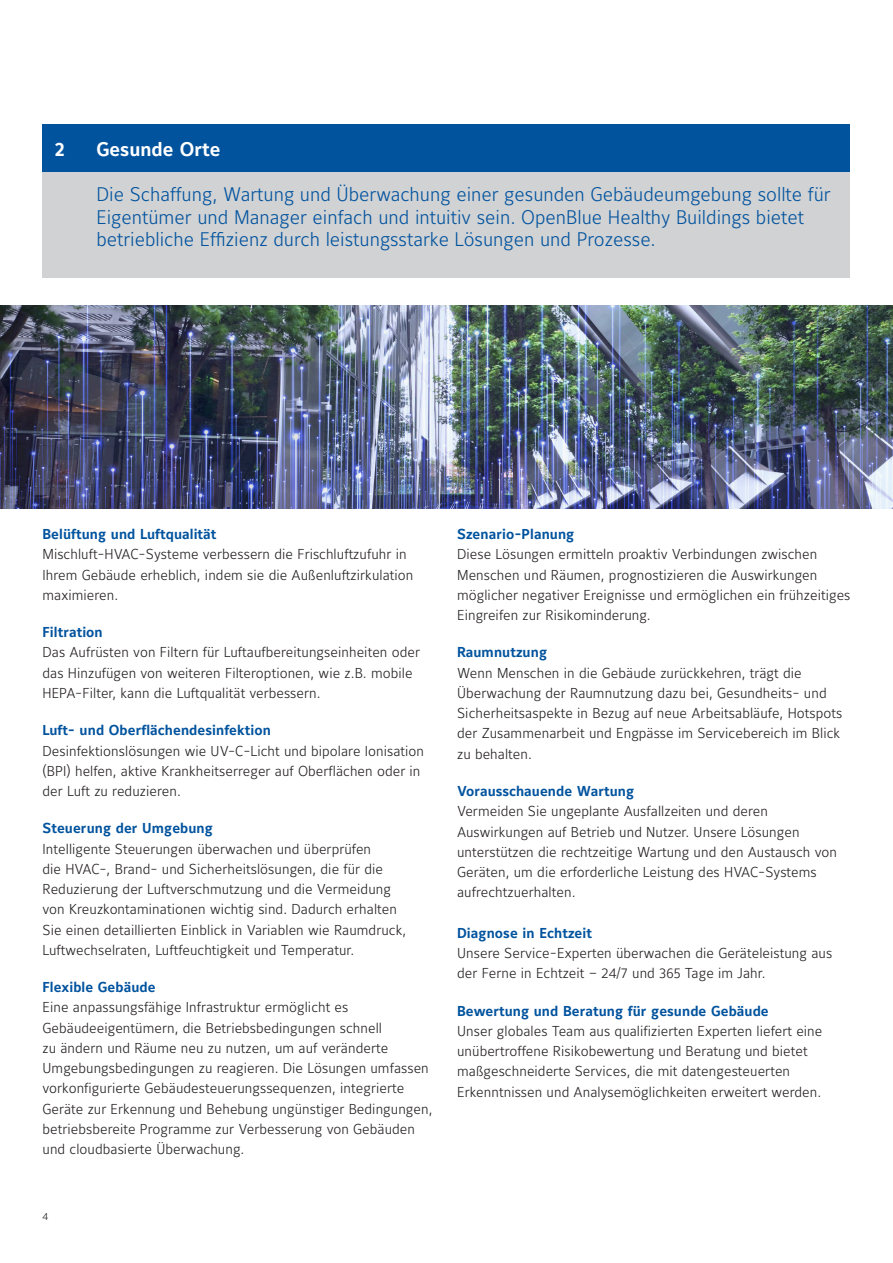
<style>
.page{position:relative;width:893px;height:1263px;background:#fff}
.page>*{position:absolute;margin:0;border:0;box-sizing:border-box;transform-origin:0 0}
._01_Subtitle_level{font:300 19.5px/22.5px "Maurea Jci Lf ML";color:#01539e}
._01_Subtitle_level-2{font:700 19.5px "Maurea Jci Lf ML";color:#fff}
._01_Body_text_-_Blac{font:300 14.25px/20.2px "Maurea Jci Lf ML";letter-spacing:.005em;color:#231f20}
.t1{font:300 10.5px "Maurea Jci Lf ML";color:#231f20}
.s1{font-weight:700;color:#01539e}
</style>
<div class="page">
<div style="left:43px;top:156px;width:807px;height:122px;background:#d1d2d4"></div>
<div style="left:43px;top:124px;width:807px;height:48px;background:#01539e"></div>
<img style="left:0;top:306px;width:892px;height:202px">
<hr style="left:892px;top:306px;width:1px;height:202px;background:#01539e">
<p class="_01_Subtitle_level-2" style="left:55px;top:137px;width:11px">2</p>
<p class="_01_Subtitle_level-2" style="left:97px;top:138px;width:125px">Gesunde Orte</p>
<p class="_01_Subtitle_level" style="left:97px;top:183px;width:736px">Die Schaffung, Wartung und Überwachung einer gesunden Gebäudeumgebung sollte für<br>Eigentümer und Manager einfach und intuitiv sein. OpenBlue Healthy Buildings bietet betriebliche Effizienz durch leistungsstarke Lösungen und Prozesse.</p>
<p class="_01_Body_text_-_Blac" style="left:43px;top:524px;width:372px"><span class="s1">Belüftung und Luftqualität<br></span>Mischluft-HVAC-Systeme verbessern die Frischluftzufuhr in Ihrem Gebäude erheblich, indem sie die Außenluftzirkulation maximieren.</p>
<p class="_01_Body_text_-_Blac" style="left:43px;top:622px;width:379px"><span class="s1">Filtration<br></span>Das Aufrüsten von Filtern für Luftaufbereitungseinheiten oder das Hinzufügen von weiteren Filteroptionen, wie z.B. mobile HEPA-Filter, kann die Luftqualität verbessern.</p>
<p class="_01_Body_text_-_Blac" style="left:43px;top:720px;width:383px"><span class="s1">Luft- und Oberflächendesinfektion<br></span>Desinfektionslösungen wie UV-C-Licht und bipolare Ionisation (BPI) helfen, aktive Krankheitserreger auf Oberflächen oder in der Luft zu reduzieren.</p>
<p class="_01_Body_text_-_Blac" style="left:43px;top:818px;width:365px"><span class="s1">Steuerung der Umgebung<br></span>Intelligente Steuerungen überwachen und überprüfen<br>die HVAC-, Brand- und Sicherheitslösungen, die für die Reduzierung der Luftverschmutzung und die Vermeidung von Kreuzkontaminationen wichtig sind. Dadurch erhalten Sie einen detaillierten Einblick in Variablen wie Raumdruck, Luftwechselraten, Luftfeuchtigkeit und Temperatur.</p>
<p class="_01_Body_text_-_Blac" style="left:43px;top:977px;width:392px"><span class="s1">Flexible Gebäude<br></span>Eine anpassungsfähige Infrastruktur ermöglicht es Gebäudeeigentümern, die Betriebsbedingungen schnell<br>zu ändern und Räume neu zu nutzen, um auf veränderte Umgebungsbedingungen zu reagieren. Die Lösungen umfassen vorkonfigurierte Gebäudesteuerungssequenzen, integrierte Geräte zur Erkennung und Behebung ungünstiger Bedingungen, betriebsbereite Programme zur Verbesserung von Gebäuden und cloudbasierte Überwachung.</p>
<p class="t1" style="left:43px;top:1210px;width:7px">4</p>
<p class="_01_Body_text_-_Blac" style="left:457px;top:524px;width:395px"><span class="s1">Szenario-Planung<br></span>Diese Lösungen ermitteln proaktiv Verbindungen zwischen Menschen und Räumen, prognostizieren die Auswirkungen möglicher negativer Ereignisse und ermöglichen ein frühzeitiges Eingreifen zur Risikominderung.</p>
<p class="_01_Body_text_-_Blac" style="left:457px;top:642px;width:387px"><span class="s1">Raumnutzung<br></span>Wenn Menschen in die Gebäude zurückkehren, trägt die Überwachung der Raumnutzung dazu bei, Gesundheits- und Sicherheitsaspekte in Bezug auf neue Arbeitsabläufe, Hotspots der Zusammenarbeit und Engpässe im Servicebereich im Blick zu behalten.</p>
<p class="_01_Body_text_-_Blac" style="left:457px;top:781px;width:381px"><span class="s1">Vorausschauende Wartung<br></span>Vermeiden Sie ungeplante Ausfallzeiten und deren Auswirkungen auf Betrieb und Nutzer. Unsere Lösungen unterstützen die rechtzeitige Wartung und den Austausch von Geräten, um die erforderliche Leistung des HVAC-Systems aufrechtzuerhalten.</p>
<p class="_01_Body_text_-_Blac" style="left:457px;top:922px;width:377px"><span class="s1">Diagnose in Echtzeit<br></span>Unsere Service-Experten überwachen die Geräteleistung aus der Ferne in Echtzeit – 24/7 und 365 Tage im Jahr.</p>
<p class="_01_Body_text_-_Blac" style="left:457px;top:1000px;width:367px"><span class="s1">Bewertung und Beratung für gesunde Gebäude<br></span>Unser globales Team aus qualifizierten Experten liefert eine unübertroffene Risikobewertung und Beratung und bietet maßgeschneiderte Services, die mit datengesteuerten Erkenntnissen und Analysemöglichkeiten erweitert werden.</p>
</div>
